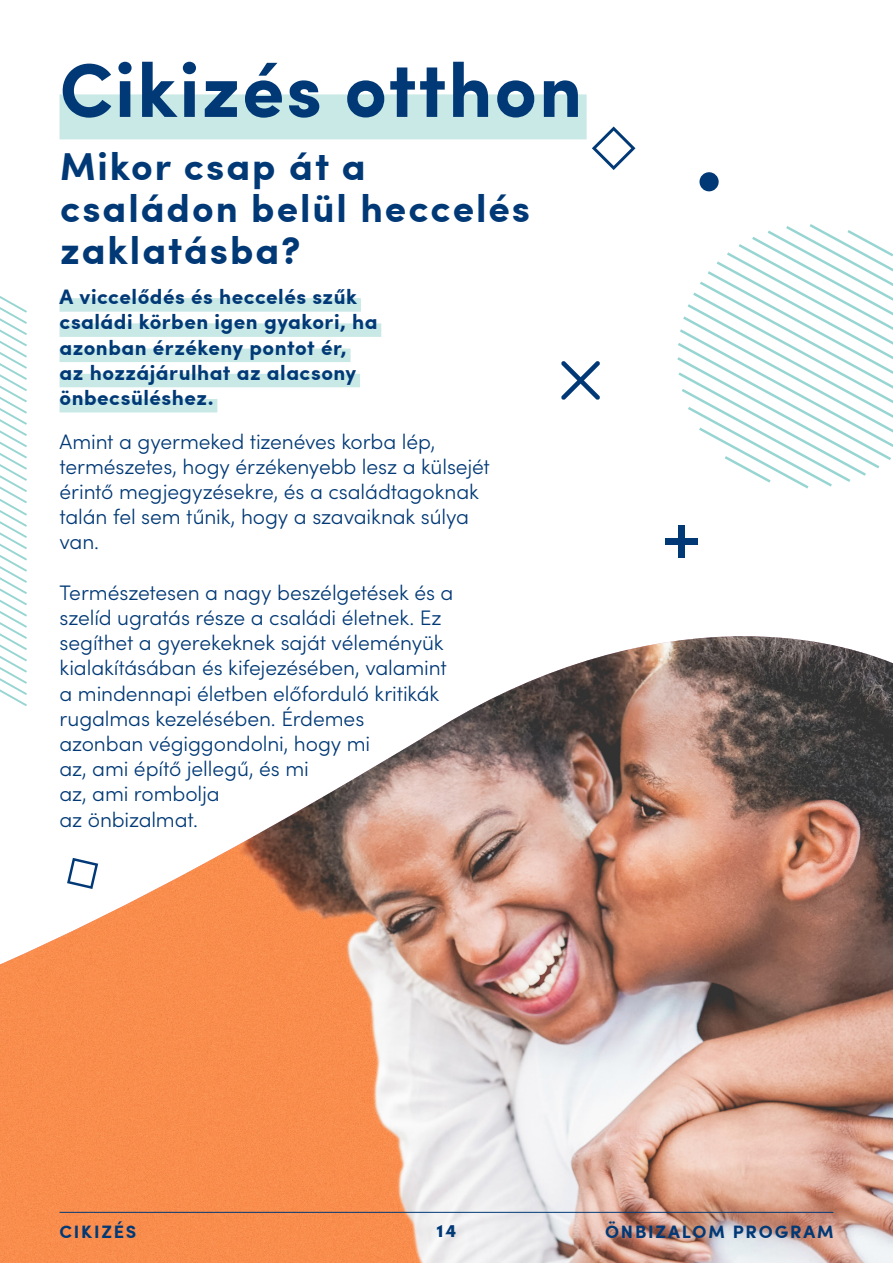
<style>
.page{position:relative;width:893px;height:1263px;background:#fff}
.page>*{position:absolute;margin:0;border:0;box-sizing:border-box;transform-origin:0 0}
.t1{font:700 76.5px "Sofia Pro";letter-spacing:.025em;color:#003976}
.t2{font:700 39px/42px "Sofia Pro";letter-spacing:.05em;color:#003976}
.t3{font:300 21px/25.2px "Sofia Pro";letter-spacing:-.005em;color:#003976}
.t4{font:700 21px/25.2px "Sofia Pro";letter-spacing:.02em;color:#003976}
.t5{font:700 18px "Sofia Pro";letter-spacing:.1em;color:#003976}
.t6{font:900 18px "Sofia Pro";color:#003976}
</style>
<div class="page">
<svg style="left:0;top:964px;width:893px;height:299px;background:#e4a585"></svg>
<img style="left:1px;top:636px;width:892px;height:328px">
<svg style="left:0;top:296px;width:27px;height:410px"></svg>
<div style="left:665px;top:538px;width:32px;height:7px;background:#003976"></div>
<div style="left:678px;top:525px;width:6px;height:33px;background:#003976"></div>
<svg style="left:561px;top:361px;width:39px;height:39px"></svg>
<svg style="left:592px;top:126px;width:43px;height:44px"></svg>
<svg style="left:67px;top:858px;width:31px;height:31px"></svg>
<div style="left:699px;top:172px;width:20px;height:19px;background:#003976;border-radius:50%"></div>
<svg style="left:677px;top:224px;width:216px;height:264px"></svg>
<div style="left:60px;top:94px;width:527px;height:45px;background:#c9e9e6"></div>
<div style="left:60px;top:298px;width:301px;height:14px;background:#c9e9e6"></div>
<div style="left:60px;top:323px;width:321px;height:14px;background:#c9e9e6"></div>
<div style="left:60px;top:349px;width:291px;height:13px;background:#c9e9e6"></div>
<div style="left:60px;top:374px;width:300px;height:13px;background:#c9e9e6"></div>
<div style="left:60px;top:399px;width:157px;height:13px;background:#c9e9e6"></div>
<hr style="left:60px;top:1212px;width:773px;height:1px;background:#003976">
<h1 class="t1" style="left:60px;top:32px;width:524px">Cikizés otthon</h1>
<h2 class="t2" style="left:60px;top:143px;width:472px">Mikor csap át a családon belül heccelés zaklatásba?</h2>
<p class="t4" style="left:60px;top:283px;width:320px">A viccelődés és heccelés szűk családi körben igen gyakori, ha azonban érzékeny pontot ér,<br>az hozzájárulhat az alacsony önbecsüléshez.</p>
<p class="t3" style="left:60px;top:427px;width:432px">Amint a gyermeked tizenéves korba lép, természetes, hogy érzékenyebb lesz a külsejét érintő megjegyzésekre, és a családtagoknak talán fel sem tűnik, hogy a szavaiknak súlya van.</p>
<p class="t3" style="left:60px;top:579px;width:395px">Természetesen a nagy beszélgetések és a szelíd ugratás része a családi életnek. Ez segíthet a gyerekeknek saját véleményük kialakításában és kifejezésében, valamint a mindennapi életben előforduló kritikák rugalmas kezelésében. Érdemes azonban végiggondolni, hogy mi<br>az, ami építő jellegű, és mi<br>az, ami rombolja<br>az önbizalmat.</p>
<p class="t5" style="left:60px;top:1217px;width:78px">CIKIZÉS</p>
<p class="t6" style="left:436px;top:1217px;width:22px">14</p>
<p class="t5" style="left:605px;top:1217px;width:230px">ÖNBIZALOM PROGRAM</p>
</div>
